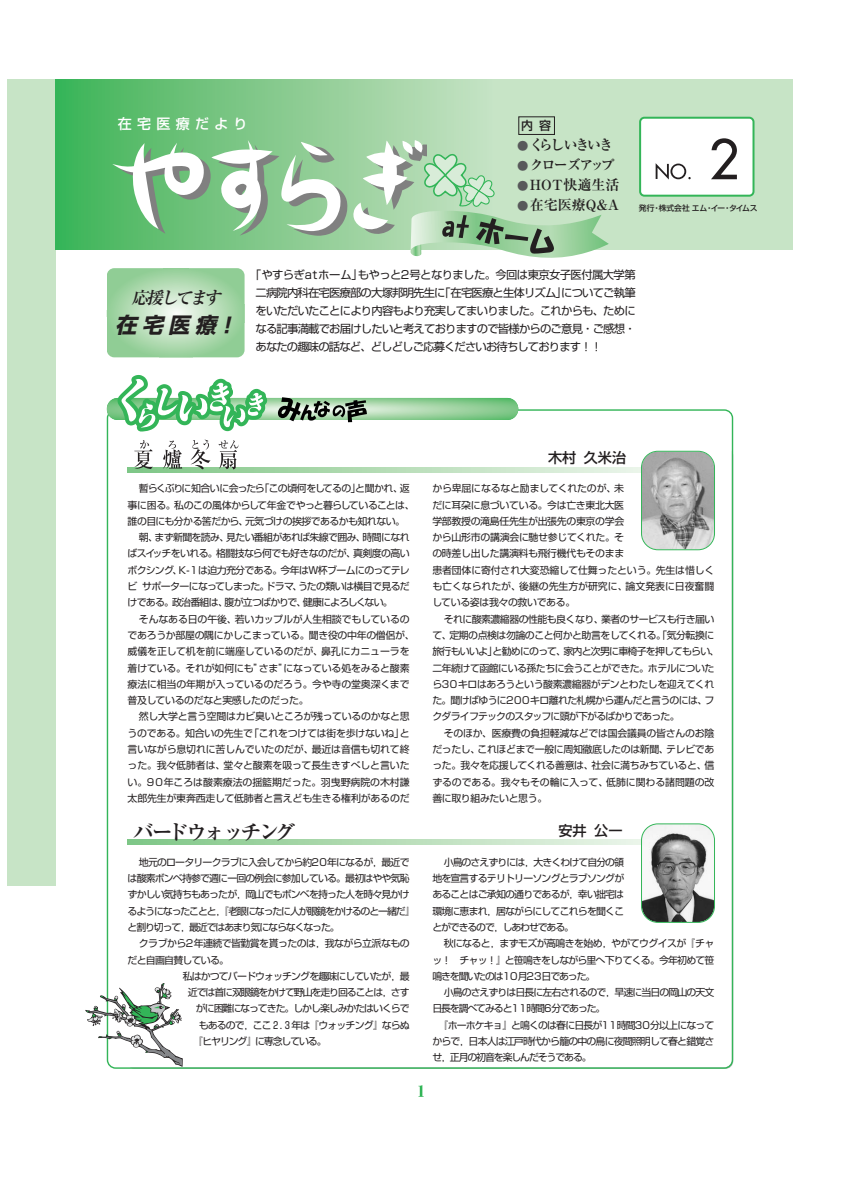
<style>
.page{position:relative;width:842px;height:1191px;background:#fff}
.page>*{position:absolute;margin:0;border:0;box-sizing:border-box;transform-origin:0 0}
.t1{font:700 21.3px "Ryumin";letter-spacing:-.16em;color:#231f20}
.t2{font:italic 700 21.3px "Shin Go";color:#231f20}
.t3{font:italic 700 17px "Ryumin";color:#231f20}
.t4{font:500 14.2px "Shin Go";color:#231f20}
.t5{font:700 14px "Ryumin";letter-spacing:-.14em;color:#231f20}
.t6{font:700 14px "Ryumin";color:#231f20}
.t7{font:700 14px "Ryumin";letter-spacing:-.16em;color:#231f20}
.t8{font:700 14px "Ryumin";letter-spacing:-.05em;color:#231f20}
.t9{font:500 14px "Shin Go";letter-spacing:.38em;color:#fff}
.t10{font:500 12px "Shin Go";color:#231f20}
.t11{font:11.3px/18px "Shin Go";letter-spacing:-.075em;color:#231f20;text-align:justify}
.t12{font:9.9px/16.3px "Shin Go";letter-spacing:-.055em;color:#231f20;text-align:justify}
.t13{font:9.9px/16.3px "Shin Go";letter-spacing:-.03em;color:#231f20}
.t14{font:9.9px/16.3px "Shin Go";letter-spacing:-.085em;color:#231f20}
.t15{font:9.9px "Shin Go";letter-spacing:-.015em;color:#231f20}
.t16{font:9.9px "Shin Go";letter-spacing:-.035em;color:#231f20}
.t17{font:9.9px "Shin Go";letter-spacing:-.02em;color:#231f20}
.t18{font:9.9px "Shin Go";letter-spacing:-.01em;color:#231f20}
.t19{font:9.9px "Shin Go";letter-spacing:-.025em;color:#231f20}
.t20{font:9.9px/16.3px "Shin Go";letter-spacing:-.095em;color:#231f20}
.t21{font:9.9px "Shin Go";letter-spacing:-.09em;color:#231f20}
.t22{font:9.9px "Shin Go";letter-spacing:-.075em;color:#231f20}
.t23{font:9.9px "Shin Go";letter-spacing:-.005em;color:#231f20}
.t24{font:9.9px "Shin Go";letter-spacing:-.11em;color:#231f20}
.t25{font:9.9px "Shin Go";letter-spacing:-.105em;color:#231f20}
.t26{font:9.9px "Shin Go";letter-spacing:-.115em;color:#231f20}
.t27{font:500 7.8px "Shin Go";color:#231f20}
.s1{font-size:11.3px;color:#58595b}
</style>
<div class="page">
<div style="left:7px;top:80px;width:49px;height:806px;background:#c7e4c6"></div>
<div style="left:459px;top:80px;width:334px;height:170px;background:#c7e4c6"></div>
<div style="left:56px;top:80px;width:436px;height:170px;background:linear-gradient(to right,#3fb357,#c8e1c3)"></div>
<svg style="left:107px;top:398px;width:411px;height:22px;background:#95d09b"></svg>
<svg style="left:127px;top:467px;width:514px;height:6px;background:#bbdfbc"></svg>
<img style="left:418px;top:1085px;width:6px;height:12px">
<img style="left:133px;top:451px;width:21px;height:21px">
<img style="left:162px;top:451px;width:21px;height:21px">
<img style="left:190px;top:451px;width:21px;height:21px">
<img style="left:218px;top:451px;width:21px;height:21px">
<svg style="left:127px;top:839px;width:514px;height:6px;background:#b4dcb6"></svg>
<svg style="left:85px;top:983px;width:98px;height:84px"></svg>
<svg style="left:107px;top:268px;width:138px;height:89px;background:#add9af"></svg>
<div style="left:639px;top:117px;width:116px;height:80px;background:#fff;border:2px solid #33b558;border-radius:4px"></div>
<svg style="left:656px;top:163px;width:35px;height:17px"></svg>
<svg style="left:711px;top:138px;width:26px;height:41px"></svg>
<svg style="left:111px;top:375px;width:158px;height:76px"></svg>
<svg style="left:278px;top:397px;width:89px;height:25px;background:#798e7a"></svg>
<div style="left:519px;top:117px;width:36px;height:18px;border:1px solid #231f20"></div>
<img style="left:642px;top:452px;width:72px;height:97px;border-radius:16px">
<div style="left:641px;top:451px;width:74px;height:99px;border:1px solid #33b558;border-radius:16px"></div>
<img style="left:642px;top:824px;width:72px;height:98px;border-radius:16px">
<div style="left:641px;top:824px;width:74px;height:99px;border:1px solid #33b558;border-radius:16px"></div>
<svg style="left:112px;top:140px;width:497px;height:118px"></svg>
<h3 class="t9" style="left:118px;top:119px;width:131px">在宅医療だより</h3>
<p class="t10" style="left:521px;top:121px;width:32px">内容</p>
<h3 class="t7" style="left:517px;top:140px;width:98px"><span class="s1">●</span> くらしいきいき</h3>
<h3 class="t5" style="left:517px;top:160px;width:113px"><span class="s1">●</span> クローズアップ　</h3>
<h3 class="t6" style="left:517px;top:180px;width:118px"><span class="s1">●</span>HOT快適生活　</h3>
<h3 class="t8" style="left:517px;top:200px;width:104px"><span class="s1">●</span>在宅医療Q&amp;A</h3>
<p class="t27" style="left:639px;top:205px;width:120px">発行・株式会社エム・イー・タイムス</p>
<h2 class="t3" style="left:132px;top:291px;width:94px">応援してます</h2>
<h1 class="t2" style="left:115px;top:317px;width:128px">在宅医療！</h1>
<p class="t11" style="left:256px;top:267px;width:382px">｢やすらぎatホーム｣もやっと2号となりました。今回は東京女子医付属大学第二病院内科在宅医療部の大塚邦明先生に｢在宅医療と生体リズム｣についてご執筆をいただいたことにより内容もより充実してまいりました。これからも、ためになる記事満載でお届けしたいと考えておりますので皆様からのご意見・ご感想・あなたの趣味の話など、どしどしご応募くださいお待ちしております！！</p>
<h3 class="t4" style="left:548px;top:453px;width:80px">木村久米治</h3>
<p class="t12" style="left:139px;top:482px;width:272px">暫らくぶりに知合いに会ったら「この頃何をしてるの」と聞かれ、返</p>
<p class="t16" style="left:128px;top:501px;width:289px">事に困る。私のこの風体からして年金でやっと暮らしていることは、</p>
<p class="t12" style="left:128px;top:514px;width:279px">誰の目にも分かる筈だから、元気づけの挨拶であるかも知れない。</p>
<p class="t12" style="left:139px;top:530px;width:272px">朝、まず新聞を読み、見たい番組があれば朱線で囲み、時間になれ</p>
<p class="t12" style="left:128px;top:547px;width:284px">ばスイッチをいれる。格闘技なら何でも好きなのだが、真剣度の高い</p>
<p class="t12" style="left:128px;top:563px;width:284px">ボクシング、Ｋ-1は迫力充分である。今年はＷ杯ブームにのってテレ</p>
<p class="t12" style="left:128px;top:579px;width:284px">ビサポーターになってしまった。ドラマ、うたの類いは横目で見るだ</p>
<p class="t22" style="left:128px;top:599px;width:267px">けである。政治番組は、腹が立つばかりで、健康によろしくない。</p>
<p class="t15" style="left:139px;top:615px;width:272px">そんなある日の午後、若いカップルが人生相談でもしているの</p>
<p class="t16" style="left:128px;top:632px;width:289px">であろうか部屋の隅にかしこまっている。聞き役の中年の僧侶が、</p>
<p class="t18" style="left:128px;top:648px;width:284px">威儀を正して机を前に端座しているのだが、鼻孔にカニューラを</p>
<p class="t17" style="left:128px;top:664px;width:284px">着けている。それが如何にも”さま”になっている処をみると酸素</p>
<p class="t15" style="left:128px;top:680px;width:284px">療法に相当の年期が入っているのだろう。今や寺の堂奥深くまで</p>
<p class="t12" style="left:128px;top:693px;width:183px">普及しているのだなと実感したのだった。</p>
<p class="t19" style="left:139px;top:713px;width:272px">然し大学と言う空間はカビ臭いところが残っているのかなと思</p>
<p class="t19" style="left:128px;top:729px;width:284px">うのである。知合いの先生で「これをつけては街を歩けないね」と</p>
<p class="t15" style="left:128px;top:746px;width:284px">言いながら息切れに苦しんでいたのだが、最近は音信も切れて終</p>
<p class="t18" style="left:128px;top:762px;width:284px">った。我々低肺者は、堂々と酸素を吸って長生きすべしと言いた</p>
<p class="t23" style="left:128px;top:778px;width:284px">い。90年ころは酸素療法の揺籃期だった。羽曳野病院の木村謙</p>
<p class="t17" style="left:128px;top:795px;width:284px">太郎先生が東奔西走して低肺者と言えども生きる権利があるのだ</p>
<h1 class="t1" style="left:133px;top:825px;width:165px">バードウォッチング</h1>
<p class="t14" style="left:128px;top:855px;width:289px;text-indent:11px">地元のロータリークラブに入会してから約20年になるが，最近では酸素ボンベ持参で週に一回の例会に参加している。最初はやや気恥ずかしい気持ちもあったが，岡山でもボンベを持った人を時々見かけるようになったことと，『老眼になったに人が眼鏡をかけるのと一緒だ』と割り切って，最近ではあまり気にならなくなった。</p>
<p class="t12" style="left:139px;top:936px;width:272px">クラブから2年連続で皆勤賞を貰ったのは，我ながら立派なもの</p>
<p class="t22" style="left:128px;top:956px;width:103px">だと自画自賛している。</p>
<p class="t21" style="left:183px;top:972px;width:228px">私はかつてバードウォッチングを趣味にしていたが，最</p>
<p class="t24" style="left:188px;top:989px;width:223px">近では首に双眼鏡をかけて野山を走り回ることは，さす</p>
<p class="t25" style="left:196px;top:1005px;width:215px">がに困難になってきた。しかし楽しみかたはいくらで</p>
<p class="t21" style="left:199px;top:1021px;width:212px">もあるので，ここ２.３年は『ウォッチング』ならぬ</p>
<p class="t26" style="left:194px;top:1038px;width:135px">『ヒヤリング』に専念している。</p>
<p class="t13" style="left:432px;top:481px;width:284px">から卑屈になるなと励ましてくれたのが、未<br>だに耳朶に息づいている。今は亡き東北大医<br>学部教授の滝島任先生が出張先の東京の学会<br>から山形市の講演会に馳せ参じてくれた。そ<br>の時差し出した講演料も飛行機代もそのまま<br>患者団体に寄付され大変恐縮して仕舞ったという。先生は惜しくも亡くなられたが、後継の先生方が研究に、論文発表に日夜奮闘している姿は我々の救いである。</p>
<p class="t12" style="left:432px;top:612px;width:289px;text-align:left;text-indent:11px">それに酸素濃縮器の性能も良くなり、業者のサービスも行き届いて、定期の点検は勿論のこと何かと助言をしてくれる。「気分転換に旅行もいいよ」と勧めにのって、家内と次男に車椅子を押してもらい、二年続けて函館にいる孫たちに会うことができた。ホテルについたら30キロはあろうという酸素濃縮器がデンとわたしを迎えてくれた。聞けばゆうに200キロ離れた札幌から運んだと言うのには、フクダライフテックのスタッフに頭が下がるばかりであった。</p>
<p class="t12" style="left:432px;top:726px;width:284px;text-indent:11px">そのほか、医療費の負担軽減などでは国会議員の皆さんのお陰だったし、これほどまで一般に周知徹底したのは新聞、テレビであった。我々を応援してくれる善意は、社会に満ちみちていると、信ずるのである。我々もその輪に入って、低肺に関わる諸問題の改善に取り組みたいと思う。</p>
<h3 class="t4" style="left:558px;top:825px;width:66px">安井公一</h3>
<p class="t12" style="left:432px;top:855px;width:193px;text-indent:11px">小鳥のさえずりには，大きくわけて自分の領地を宣言するテリトリーソングとラブソングがあることはご承知の通りであるが，幸い拙宅は環境に恵まれ，居ながらにしてこれらを聞くことができるので，しあわせである。</p>
<p class="t12" style="left:432px;top:936px;width:284px;text-indent:11px">秋になると，まずモズが高鳴きを始め，やがてウグイスが『チャッ！　チャッ！』と笹鳴きをしながら里へ下りてくる。今年初めて笹鳴きを聞いたのは10月23日であった。</p>
<p class="t20" style="left:432px;top:985px;width:284px;text-indent:11px">小鳥のさえずりは日長に左右されるので，早速に当日の岡山の天文日長を調べてみると11時間6分であった。</p>
<p class="t12" style="left:432px;top:1018px;width:284px;text-indent:6px">『ホーホケキョ』と鳴くのは春に日長が11時間30分以上になってからで，日本人は江戸時代から籠の中の鳥に夜間照明して春と錯覚させ，正月の初音を楽しんだそうである。</p>
</div>
